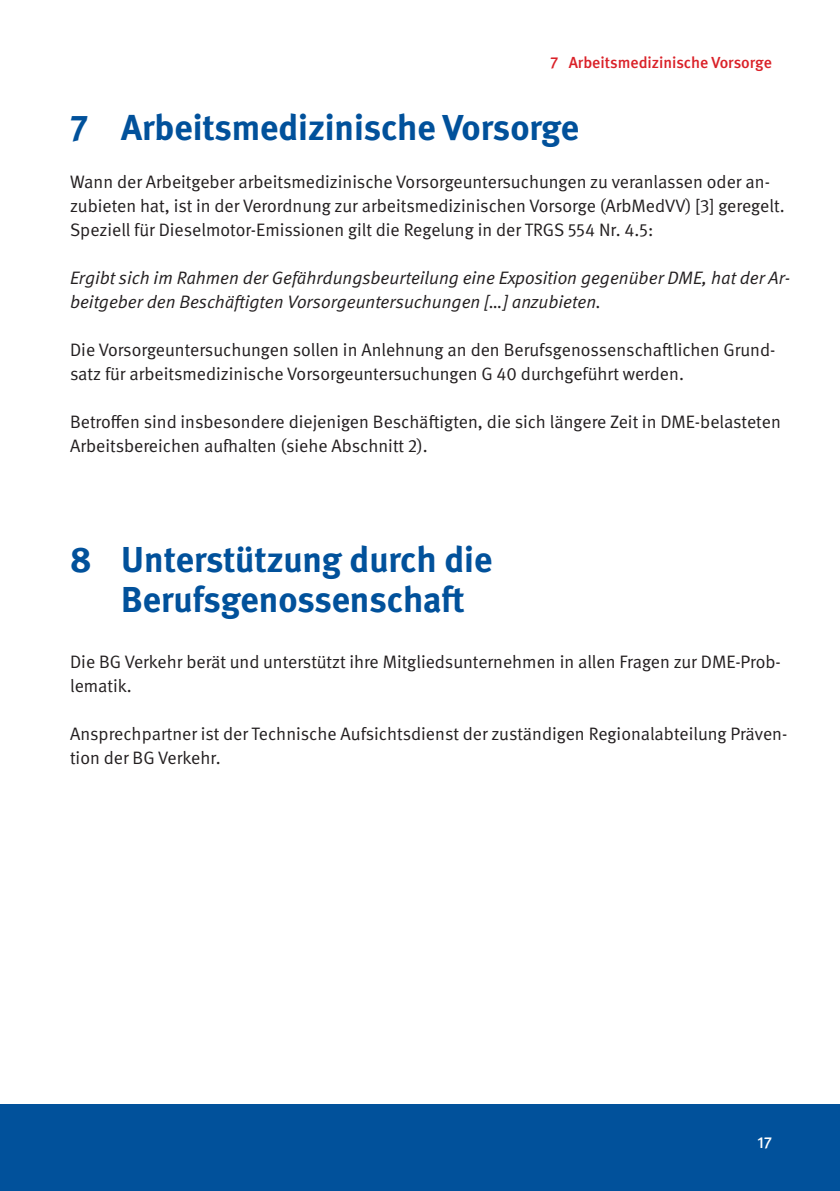
<style>
.page{position:relative;width:840px;height:1191px;background:#fff}
.page>*{position:absolute;margin:0;border:0;box-sizing:border-box;transform-origin:0 0}
.t1{font:700 36px/40px "DGUV Meta";color:#01519b}
.t2{font:18px/24px "DGUV Meta";color:#231f20}
.t3{font:italic 18px/24px "DGUV Meta";color:#231f20}
.t4{font:500 16px "DGUV Meta";color:#da2128}
.t5{font:500 16px "DGUV Meta";color:#fff}
</style>
<div class="page">
<div style="left:0;top:1104px;width:839px;height:87px;background:#01519b"></div>
<p class="t4" style="left:550px;top:53px;width:223px">7 Arbeitsmedizinische Vorsorge</p>
<h1 class="t1" style="left:70px;top:109px;width:510px">7 Arbeitsmedizinische Vorsorge</h1>
<p class="t2" style="left:70px;top:170px;width:715px">Wann der Arbeitgeber arbeitsmedizinische Vorsorgeuntersuchungen zu veranlassen oder an&shy;zubieten hat, ist in der Verordnung zur arbeitsmedizinischen Vorsorge (ArbMedVV) [3] geregelt.<br>Speziell für Dieselmotor-Emissionen gilt die Regelung in der TRGS 554 Nr. 4.5:</p>
<p class="t3" style="left:70px;top:266px;width:721px">Ergibt sich im Rahmen der Gefährdungsbeurteilung eine Exposition gegenüber DME, hat der Ar&shy;beitgeber den Beschäftigten Vorsorgeuntersuchungen […] anzubieten.</p>
<p class="t2" style="left:70px;top:338px;width:706px">Die Vorsorgeuntersuchungen sollen in Anlehnung an den Berufsgenossenschaftlichen Grund&shy;satz für arbeitsmedizinische Vorsorgeuntersuchungen G 40 durchgeführt werden.</p>
<p class="t2" style="left:70px;top:410px;width:711px">Betroffen sind insbesondere diejenigen Beschäftigten, die sich längere Zeit in DME-belasteten<br>Arbeitsbereichen aufhalten (siehe Abschnitt 2).</p>
<h1 class="t1" style="left:121px;top:541px;width:372px;text-indent:-51px">8 Unterstützung durch die<br>Berufsgenossenschaft</h1>
<p class="t2" style="left:70px;top:650px;width:712px">Die BG Verkehr berät und unterstützt ihre Mitgliedsunternehmen in allen Fragen zur DME-Prob&shy;lematik.</p>
<p class="t2" style="left:70px;top:722px;width:718px">Ansprechpartner ist der Technische Aufsichtsdienst der zuständigen Regionalabteilung Präven&shy;tion der BG Verkehr.</p>
<p class="t5" style="left:756px;top:1133px;width:16px">17</p>
</div>
